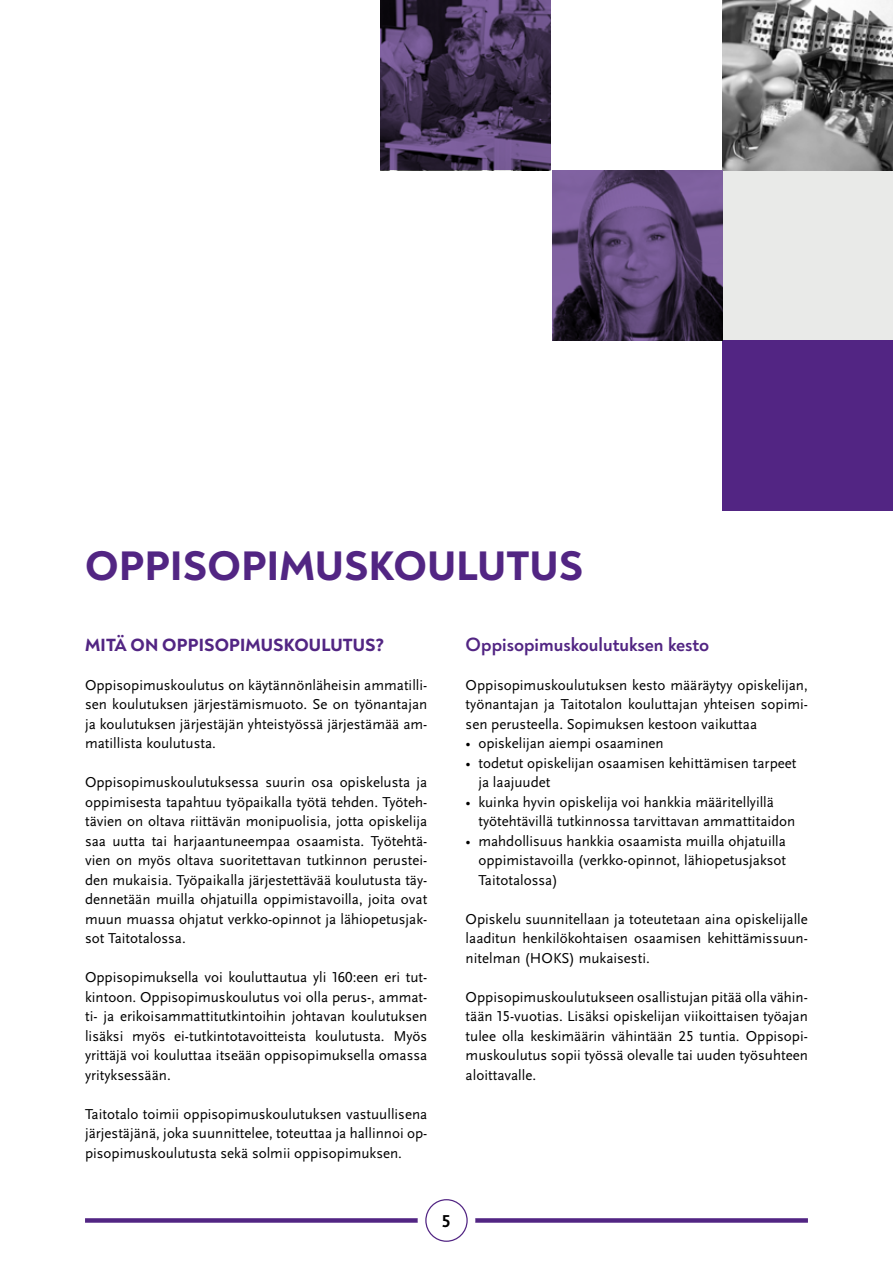
<style>
.page{position:relative;width:893px;height:1263px;background:#fff}
.page>*{position:absolute;margin:0;border:0;box-sizing:border-box;transform-origin:0 0}
.t1{font:800 42px "Noah Grotesque";letter-spacing:.01em;color:#522583}
.t2{font:700 19.5px "Noah Grotesque";color:#522583}
.t3{font:800 18px "Noah Grotesque";letter-spacing:.01em;color:#522583}
.t4{font:700 18px "Scala Sans Pro";color:#000}
.t5{font:15px/19.5px "Scala Sans Pro";color:#000;text-align:justify}
</style>
<div class="page">
<div style="left:723px;top:170px;width:170px;height:170px;background:#e9eae8"></div>
<div style="left:723px;top:340px;width:170px;height:170px;background:#522583"></div>
<img style="left:723px;top:0;width:170px;height:170px">
<svg style="left:381px;top:0;width:170px;height:170px;background:#443456"></svg>
<svg style="left:553px;top:170px;width:170px;height:170px;background:#544069"></svg>
<div style="left:85px;top:1218px;width:723px;height:5px;background:#522583"></div>
<div style="left:418px;top:1191px;width:57px;height:58px;background:#fff;border-radius:50%"></div>
<svg style="left:425px;top:1199px;width:43px;height:43px"></svg>
<h1 class="t1" style="left:85px;top:539px;width:499px">OPPISOPIMUSKOULUTUS</h1>
<p class="t3" style="left:85px;top:633px;width:301px">MITÄ ON OPPISOPIMUSKOULUTUS?</p>
<p class="t5" style="left:85px;top:675px;width:344px">Oppisopimuskoulutus on käytännönläheisin ammatilli&shy;sen koulutuksen järjestämismuoto. Se on työnantajan ja koulutuksen järjestäjän yhteistyössä järjestämää am&shy;matillista koulutusta.</p>
<p class="t5" style="left:85px;top:772px;width:344px">Oppisopimuskoulutuksessa suurin osa opiskelusta ja oppimisesta tapahtuu työpaikalla työtä tehden. Työteh&shy;tävien on oltava riittävän monipuolisia, jotta opiskelija saa uutta tai harjaantuneempaa osaamista. Työtehtä&shy;vien on myös oltava suoritettavan tutkinnon perustei&shy;den mukaisia. Työpaikalla järjestettävää koulutusta täy&shy;dennetään muilla ohjatuilla oppimistavoilla, joita ovat muun muassa ohjatut verkko-opinnot ja lähiopetusjak&shy;sot Taitotalossa.</p>
<p class="t5" style="left:85px;top:967px;width:344px">Oppisopimuksella voi kouluttautua yli 160:een eri tut&shy;kintoon. Oppisopimuskoulutus voi olla perus-, ammat&shy;ti- ja erikoisammattitutkintoihin johtavan koulutuksen lisäksi myös ei-tutkintotavoitteista koulutusta. Myös yrittäjä voi kouluttaa itseään oppisopimuksella omassa yrityksessään.</p>
<p class="t5" style="left:85px;top:1104px;width:344px">Taitotalo toimii oppisopimuskoulutuksen vastuullisena järjestäjänä, joka suunnittelee, toteuttaa ja hallinnoi op&shy;pisopimuskoulutusta sekä solmii oppisopimuksen.</p>
<h2 class="t2" style="left:466px;top:632px;width:245px">Oppisopimuskoulutuksen kesto</h2>
<p class="t5" style="left:466px;top:675px;width:344px">Oppisopimuskoulutuksen kesto määräytyy opiskelijan, työnantajan ja Taitotalon kouluttajan yhteisen sopimi&shy;sen perusteella. Sopimuksen kestoon vaikuttaa</p>
<p class="t5" style="left:466px;top:733px;width:200px">• opiskelijan aiempi osaaminen</p>
<p class="t5" style="left:478px;top:753px;width:320px;text-indent:-13px">• todetut opiskelijan osaamisen kehittämisen tarpeet ja laajuudet</p>
<p class="t5" style="left:478px;top:792px;width:319px;text-indent:-13px">• kuinka hyvin opiskelija voi hankkia määritellyillä työtehtävillä tutkinnossa tarvittavan ammattitaidon</p>
<p class="t5" style="left:478px;top:831px;width:309px;text-indent:-13px">• mahdollisuus hankkia osaamista muilla ohjatuilla oppimistavoilla (verkko-opinnot, lähiopetusjaksot Taitotalossa)</p>
<p class="t5" style="left:466px;top:909px;width:344px">Opiskelu suunnitellaan ja toteutetaan aina opiskelijalle laaditun henkilökohtaisen osaamisen kehittämissuun&shy;nitelman (HOKS) mukaisesti.</p>
<p class="t5" style="left:466px;top:987px;width:344px">Oppisopimuskoulutukseen osallistujan pitää olla vähin&shy;tään 15-vuotias. Lisäksi opiskelijan viikoittaisen työajan tulee olla keskimäärin vähintään 25 tuntia. Oppisopi&shy;muskoulutus sopii työssä olevalle tai uuden työsuhteen aloittavalle.</p>
<p class="t4" style="left:442px;top:1210px;width:10px">5</p>
</div>
